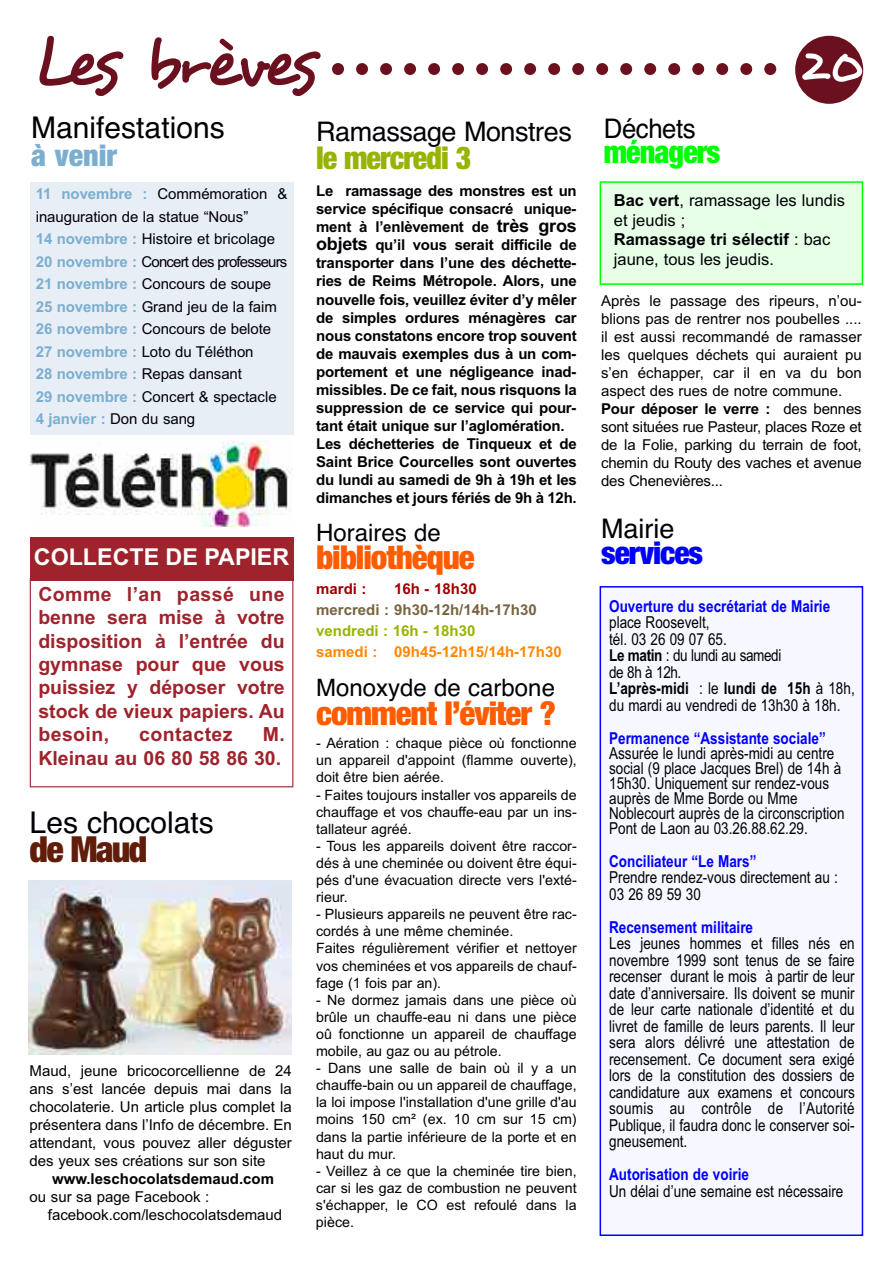
<style>
.page{position:relative;width:893px;height:1263px;background:#fff}
.page>*{position:absolute;margin:0;border:0;box-sizing:border-box;transform-origin:0 0}
.t1{font:72px "Desyrel";letter-spacing:-.09em;color:#6b101e}
.t2{font:54px "Desyrel";color:#fff}
.t3{font:900 condensed 36px "Helvetica Neue";letter-spacing:-.05em;color:#611d0a}
.t4{font:900 condensed 33px "Helvetica Neue";letter-spacing:-.03em;color:#ff5c00}
.t5{font:900 condensed 31.5px "Helvetica Neue";letter-spacing:-.03em;color:#99b300;scale:.96 1}
.t6{font:900 condensed 31.5px "Helvetica Neue";letter-spacing:-.03em;color:#00f}
.t7{font:900 condensed 31.5px "Helvetica Neue";letter-spacing:-.03em;color:#0f0;scale:.96 1}
.t8{font:30px "Helvetica";color:#000006}
.t9{font:900 condensed 30px "Helvetica Neue";color:#7baecf}
.t10{font:27px "Helvetica";letter-spacing:-.015em;color:#000006}
.t11{font:27px "Helvetica";letter-spacing:-.015em;color:#000006;scale:.96 1}
.t12{font:24px "Helvetica";color:#000006}
.t13{font:700 23.25px "Arial";color:#fff}
.t14{font:700 19.5px/23.4px "Arial";color:#9f232c;text-align:justify}
.t15{font:700 19.5px "Arial";letter-spacing:.02em;color:#9f232c}
.t16{font:16.5px/16.5px "Arial Narrow";color:#000006}
.t17{font:700 16.5px "Arial Narrow";color:#00f}
.t18{font:16.5px/19.8px "Arial";color:#000006}
.t19{font:15px/18px "Arial";color:#000006}
.t20{font:700 15px/18px "Arial";letter-spacing:-.015em;color:#000006}
.t21{font:700 15px "Arial";color:#ff8700}
.t22{font:700 15px "Arial";color:#78643f}
.t23{font:700 15px "Arial";color:#99b300}
.t24{font:700 15px "Arial";color:#9e0000}
.t25{font:14.25px/17.1px "Arial";color:#000006;text-align:justify}
.s1{font-weight:700;color:#7baecf}
.s2{font-size:18px}
.s3{font-weight:700}
</style>
<div class="page">
<div style="left:795px;top:36px;width:68px;height:68px;background:#6b101e;border-radius:50%"></div>
<svg style="left:332px;top:63px;width:421px;height:12px"></svg>
<svg style="left:764px;top:63px;width:12px;height:12px"></svg>
<div style="left:601px;top:183px;width:261px;height:100px;background:#e6ffe6"></div>
<div style="left:600px;top:181px;width:263px;height:104px;border:2px solid #0f0"></div>
<div style="left:30px;top:182px;width:263px;height:253px;background:#e8eef5"></div>
<div style="left:601px;top:587px;width:261px;height:647px;background:#f7f7ff"></div>
<div style="left:600px;top:586px;width:263px;height:650px;border:2px solid #00f"></div>
<div style="left:30px;top:578px;width:263px;height:209px;border:1px solid #9f232c"></div>
<img style="left:30px;top:441px;width:263px;height:85px">
<div style="left:30px;top:538px;width:263px;height:43px;background:#9f232c"></div>
<img style="left:28px;top:880px;width:264px;height:174px">
<h1 class="t1" style="left:33px;top:17px;width:285px">Les brèves</h1>
<h3 class="t8" style="left:31px;top:110px;width:195px">Manifestations</h3>
<h3 class="t9" style="left:31px;top:137px;width:87px">à venir</h3>
<p class="t19" style="left:36px;top:183px;width:253px;line-height:22.5px"><span class="s1">11 novembre :</span> Commémoration &amp; inauguration de la statue “Nous”<br><span class="s1">14 novembre :</span> Histoire et bricolage<br><span class="s1">20 novembre :</span> Concert des professeurs<br><span class="s1">21 novembre :</span> Concours de soupe<br><span class="s1">25 novembre :</span> Grand jeu de la faim<br><span class="s1">26 novembre :</span> Concours de belote<br><span class="s1">27 novembre :</span> Loto du Téléthon<br><span class="s1">28 novembre :</span> Repas dansant<br><span class="s1">29 novembre :</span> Concert &amp; spectacle<br><span class="s1">4 janvier :</span> Don du sang</p>
<h3 class="t13" style="left:34px;top:544px;width:257px">COLLECTE DE PAPIER</h3>
<h3 class="t14" style="left:38px;top:582px;width:248px">Comme l’an passé une benne sera mise à votre disposition à l’entrée du gymnase pour que vous puissiez y déposer votre stock de vieux papiers. Au besoin,</h3>
<h3 class="t14" style="left:38px;top:723px;width:248px;text-align:right">M.<br>Kleinau au 06 80 58 86 30.</h3>
<h3 class="t15" style="left:139px;top:723px;width:95px">contactez</h3>
<h3 class="t8" style="left:30px;top:805px;width:186px">Les chocolats</h3>
<h3 class="t3" style="left:30px;top:827px;width:119px">de Maud</h3>
<p class="t19" style="left:30px;top:1062px;width:264px;text-align:justify">Maud, jeune bricocorcellienne de 24 ans s’est lancée depuis mai dans la chocolaterie. Un article plus complet la présentera dans l’Info de décembre. En attendant, vous pouvez aller déguster des yeux ses créations sur son site</p>
<p class="t20" style="left:52px;top:1170px;width:223px">www.leschocolatsdemaud.com</p>
<p class="t19" style="left:48px;top:1188px;width:236px;text-indent:-18px">ou sur sa page Facebook : facebook.com/leschocolatsdemaud</p>
<h3 class="t10" style="left:316px;top:116px;width:257px">Ramassage Monstres</h3>
<h3 class="t5" style="left:316px;top:139px;width:163px">le mercredi 3</h3>
<p class="t20" style="left:316px;top:182px;width:262px">Le ramassage des monstres est un service spécifique consacré unique&shy;ment à l’enlèvement de <span class="s2">très gros objets</span> qu’il vous serait difficile de transporter dans l’une des déchette&shy;ries de Reims Métropole. Alors, une nouvelle fois, veuillez éviter d’y mêler de simples ordures ménagères car nous constatons encore trop souvent de mauvais exemples dus à un com&shy;portement et une négligeance inad&shy;missibles. De ce fait, nous risquons la suppression de ce service qui pour&shy;tant était unique sur l’aglomération.<br>Les déchetteries de Tinqueux et de Saint Brice Courcelles sont ouvertes du lundi au samedi de 9h à 19h et les dimanches et jours fériés de 9h à 12h.</p>
<h3 class="t12" style="left:316px;top:518px;width:126px">Horaires de</h3>
<h3 class="t4" style="left:316px;top:537px;width:160px">bibliothèque</h3>
<p class="t24" style="left:316px;top:580px;width:52px">mardi :</p>
<p class="t24" style="left:394px;top:580px;width:84px">16h - 18h30</p>
<p class="t22" style="left:316px;top:601px;width:222px">mercredi : 9h30-12h/14h-17h30</p>
<p class="t23" style="left:316px;top:622px;width:161px">vendredi : 16h - 18h30</p>
<p class="t21" style="left:316px;top:643px;width:247px">samedi : 09h45-12h15/14h-17h30</p>
<h3 class="t12" style="left:316px;top:674px;width:240px">Monoxyde de carbone</h3>
<h3 class="t4" style="left:316px;top:692px;width:241px">comment l’éviter ?</h3>
<p class="t25" style="left:316px;top:735px;width:262px">- Aération : chaque pièce où fonctionne un appareil d'appoint (flamme ouverte), doit être bien aérée.</p>
<p class="t25" style="left:316px;top:786px;width:262px">- Faites toujours installer vos appareils de chauffage et vos chauffe-eau par un ins&shy;tallateur agréé.</p>
<p class="t25" style="left:316px;top:837px;width:262px">- Tous les appareils doivent être raccor&shy;dés à une cheminée ou doivent être équi&shy;pés d'une évacuation directe vers l'exté&shy;rieur.</p>
<p class="t25" style="left:316px;top:906px;width:262px;text-align:left">- Plusieurs appareils ne peuvent être rac&shy;cordés à une même cheminée.<br>Faites régulièrement vérifier et nettoyer vos cheminées et vos appareils de chauf&shy;fage (1 fois par an).</p>
<p class="t25" style="left:316px;top:991px;width:262px">- Ne dormez jamais dans une pièce où brûle un chauffe-eau ni dans une pièce oû fonctionne un appareil de chauffage mobile, au gaz ou au pétrole.</p>
<p class="t25" style="left:316px;top:1060px;width:262px">- Dans une salle de bain où il y a un chauffe-bain ou un appareil de chauffage, la loi impose l'installation d'une grille d'au moins 150 cm² (ex. 10 cm sur 15 cm) dans la partie inférieure de la porte et en haut du mur.</p>
<p class="t25" style="left:316px;top:1162px;width:262px">- Veillez à ce que la cheminée tire bien, car si les gaz de combustion ne peuvent s'échapper, le CO est refoulé dans la pièce.</p>
<h2 class="t2" style="left:798px;top:29px;width:66px">20</h2>
<h3 class="t11" style="left:604px;top:113px;width:97px">Déchets</h3>
<h3 class="t7" style="left:604px;top:133px;width:123px">ménagers</h3>
<p class="t18" style="left:614px;top:190px;width:233px"><span class="s3">Bac vert</span>, ramassage les lundis et jeudis ;<br><span class="s3">Ramassage tri sélectif</span> : bac jaune, tous les jeudis.</p>
<p class="t19" style="left:601px;top:292px;width:262px">Après le passage des ripeurs, n’ou&shy;blions pas de rentrer nos poubelles .... il est aussi recommandé de ramasser les quelques déchets qui auraient pu s’en échapper, car il en va du bon aspect des rues de notre commune.<br><span class="s3">Pour déposer le verre :</span> des bennes sont situées rue Pasteur, places Roze et de la Folie, parking du terrain de foot, chemin du Routy des vaches et avenue des Chenevières...</p>
<h3 class="t10" style="left:601px;top:513px;width:75px">Mairie</h3>
<h3 class="t6" style="left:601px;top:533px;width:104px">services</h3>
<p class="t17" style="left:609px;top:596px;width:223px">Ouverture du secrétariat de Mairie</p>
<p class="t16" style="left:609px;top:614px;width:247px">place Roosevelt,<br>tél. 03 26 09 07 65.<br><span class="s3">Le matin</span> : du lundi au samedi<br>de 8h à 12h.<br><span class="s3">L’après-midi</span> : le <span class="s3">lundi de 15h</span> à 18h, du mardi au vendredi de 13h30 à 18h.</p>
<p class="t17" style="left:609px;top:728px;width:218px">Permanence “Assistante sociale”</p>
<p class="t16" style="left:609px;top:745px;width:237px;line-height:15px">Assurée le lundi après-midi au centre social (9 place Jacques Brel) de 14h à 15h30. Uniquement sur rendez-vous auprès de Mme Borde ou Mme Noblecourt auprès de la circonscription Pont de Laon au 03.26.88.62.29.</p>
<p class="t17" style="left:609px;top:851px;width:149px">Conciliateur “Le Mars”</p>
<p class="t16" style="left:609px;top:869px;width:230px">Prendre rendez-vous directement au :<br>03 26 89 59 30</p>
<p class="t17" style="left:609px;top:917px;width:146px">Recensement militaire</p>
<p class="t16" style="left:609px;top:935px;width:247px;text-align:justify">Les jeunes hommes et filles nés en novembre 1999 sont tenus de se faire recenser durant le mois à partir de leur date d’anniversaire. Ils doivent se munir de leur carte nationale d’identité et du livret de famille de leurs parents. Il leur sera alors délivré une attestation de recensement. Ce document sera exigé lors de la constitution des dossiers de candidature aux examens et concours soumis au contrôle de l’Autorité Publique, il faudra donc le conserver soi&shy;gneusement.</p>
<p class="t17" style="left:609px;top:1165px;width:141px">Autorisation de voirie</p>
<p class="t16" style="left:609px;top:1183px;width:236px">Un délai d’une semaine est nécessaire</p>
</div>
